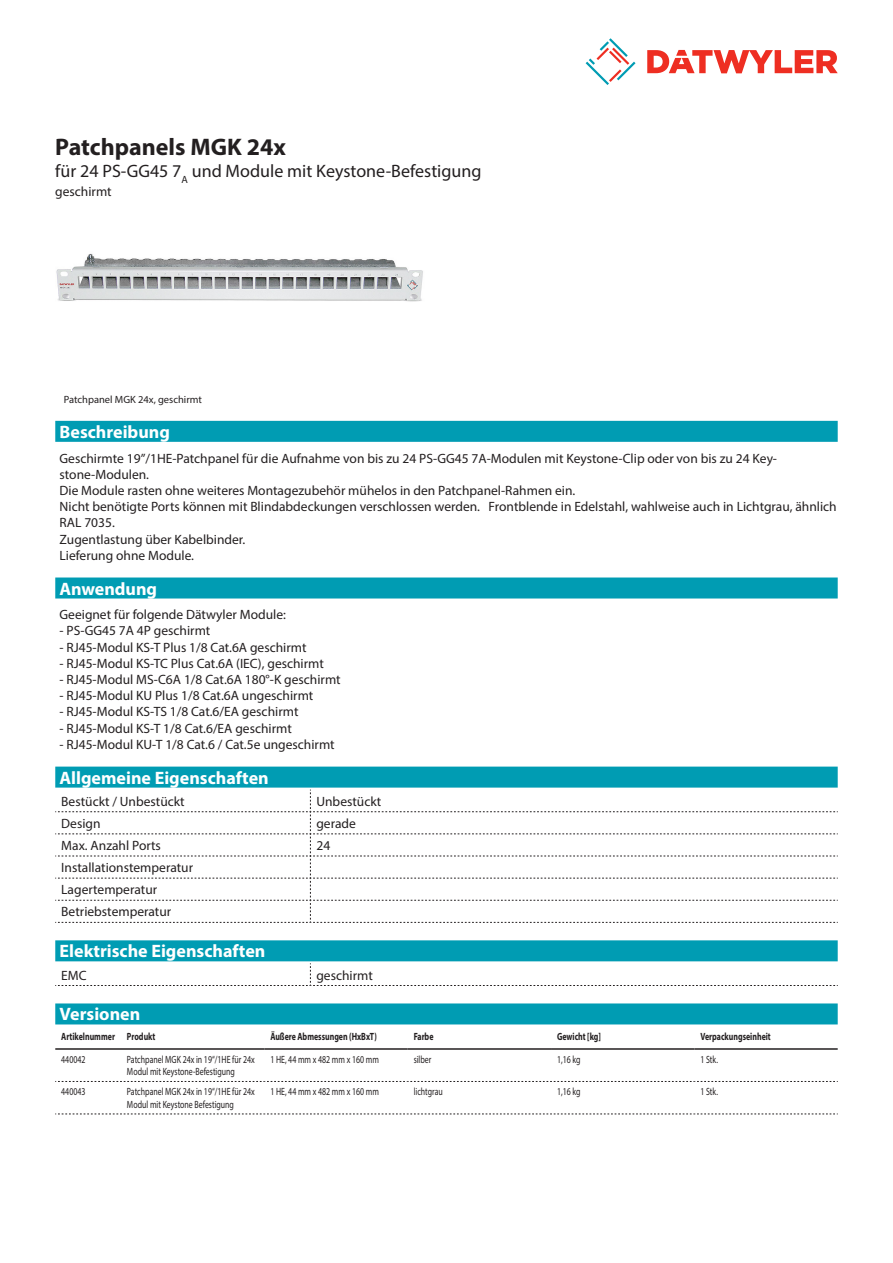
<style>
.page{position:relative;width:893px;height:1263px;background:#fff}
.page>*{position:absolute;margin:0;border:0;box-sizing:border-box;transform-origin:0 0}
.Product_Head{font:700 24px "Myriad Pro";color:#231f20}
.Standard_Head_Proper{font:700 18px "Myriad Pro";color:#fff}
.SubHead{font:18px "Myriad Pro";color:#231f20}
.Standard_text{font:13.5px/16.2px "Myriad Pro";color:#231f20}
.myriad_light_propert{font:13.5px "Myriad Pro";color:#231f20}
.myriadlight{font:10.5px/12.6px "Myriad Pro";color:#231f20;scale:.75 1}
.myriadbold{font:700 10.5px "Myriad Pro";color:#231f20;scale:.75 1}
.imagetext{font:10.5px "Myriad Pro";color:#231f20}
</style>
<div class="page">
<svg style="left:586px;top:38px;width:49px;height:47px"></svg>
<svg style="left:647px;top:50px;width:191px;height:23px"></svg>
<img style="left:56px;top:253px;width:367px;height:49px">
<div style="left:55px;top:1003px;width:783px;height:21px;background:#009cb3"></div>
<hr style="left:55px;top:1048px;width:66px;height:2px;background:#231f20">
<hr style="left:121px;top:1048px;width:143px;height:2px;background:#231f20">
<hr style="left:264px;top:1048px;width:144px;height:2px;background:#231f20">
<hr style="left:408px;top:1048px;width:143px;height:2px;background:#231f20">
<hr style="left:551px;top:1048px;width:143px;height:2px;background:#231f20">
<hr style="left:694px;top:1048px;width:144px;height:2px;background:#231f20">
<svg style="left:55px;top:1081px;width:783px;height:1px"></svg>
<svg style="left:55px;top:1114px;width:783px;height:1px"></svg>
<div style="left:55px;top:421px;width:783px;height:21px;background:#009cb3"></div>
<div style="left:55px;top:577px;width:783px;height:21px;background:#009cb3"></div>
<div style="left:55px;top:767px;width:783px;height:21px;background:#009cb3"></div>
<svg style="left:55px;top:790px;width:783px;height:133px"></svg>
<div style="left:55px;top:940px;width:783px;height:21px;background:#009cb3"></div>
<svg style="left:55px;top:963px;width:783px;height:23px"></svg>
<p class="Product_Head" style="left:55px;top:131px;width:232px">Patchpanels MGK 24x</p>
<p class="SubHead" style="left:55px;top:160px;width:428px">für 24 PS-GG45 7<sub>A</sub> und Module mit Keystone-Befestigung</p>
<p class="Standard_text" style="left:55px;top:183px;width:58px">geschirmt</p>
<p class="imagetext" style="left:64px;top:393px;width:140px">Patchpanel MGK 24x, geschirmt</p>
<p class="Standard_Head_Proper" style="left:60px;top:420px;width:112px">Beschreibung</p>
<p class="Standard_text" style="left:60px;top:450px;width:779px">Geschirmte 19”/1HE-Patchpanel für die Aufnahme von bis zu 24 PS-GG45 7A-Modulen mit Keystone-Clip oder von bis zu 24 Key&shy;stone-Modulen.<br>Die Module rasten ohne weiteres Montagezubehör mühelos in den Patchpanel-Rahmen ein.<br>Nicht benötigte Ports können mit Blindabdeckungen verschlossen werden. Frontblende in Edelstahl, wahlweise auch in Lichtgrau, ähnlich RAL 7035.<br>Zugentlastung über Kabelbinder.<br>Lieferung ohne Module.</p>
<p class="Standard_Head_Proper" style="left:60px;top:577px;width:99px">Anwendung</p>
<p class="Standard_text" style="left:60px;top:606px;width:228px">Geeignet für folgende Dätwyler Module:</p>
<p class="Standard_text" style="left:60px;top:623px;width:152px">- PS-GG45 7A 4P geschirmt</p>
<p class="Standard_text" style="left:60px;top:639px;width:249px">- RJ45-Modul KS-T Plus 1/8 Cat.6A geschirmt</p>
<p class="Standard_text" style="left:60px;top:655px;width:266px">- RJ45-Modul KS-TC Plus Cat.6A (IEC), geschirmt</p>
<p class="Standard_text" style="left:60px;top:671px;width:283px">- RJ45-Modul MS-C6A 1/8 Cat.6A 180°-K geschirmt</p>
<p class="Standard_text" style="left:60px;top:687px;width:255px">- RJ45-Modul KU Plus 1/8 Cat.6A ungeschirmt</p>
<p class="Standard_text" style="left:60px;top:704px;width:240px">- RJ45-Modul KS-TS 1/8 Cat.6/EA geschirmt</p>
<p class="Standard_text" style="left:60px;top:720px;width:234px">- RJ45-Modul KS-T 1/8 Cat.6/EA geschirmt</p>
<p class="Standard_text" style="left:60px;top:736px;width:277px">- RJ45-Modul KU-T 1/8 Cat.6 / Cat.5e ungeschirmt</p>
<p class="Standard_Head_Proper" style="left:60px;top:766px;width:211px">Allgemeine Eigenschaften</p>
<p class="myriad_light_propert" style="left:61px;top:793px;width:125px">Bestückt / Unbestückt</p>
<p class="myriad_light_propert" style="left:316px;top:793px;width:66px">Unbestückt</p>
<p class="myriad_light_propert" style="left:61px;top:815px;width:41px">Design</p>
<p class="myriad_light_propert" style="left:316px;top:815px;width:41px">gerade</p>
<p class="myriad_light_propert" style="left:61px;top:837px;width:101px">Max. Anzahl Ports</p>
<p class="myriad_light_propert" style="left:316px;top:837px;width:15px">24</p>
<p class="myriad_light_propert" style="left:61px;top:859px;width:133px">Installationstemperatur</p>
<p class="myriad_light_propert" style="left:61px;top:881px;width:97px">Lagertemperatur</p>
<p class="myriad_light_propert" style="left:61px;top:903px;width:111px">Betriebstemperatur</p>
<p class="Standard_Head_Proper" style="left:60px;top:939px;width:207px">Elektrische Eigenschaften</p>
<p class="myriad_light_propert" style="left:61px;top:967px;width:27px">EMC</p>
<p class="myriad_light_propert" style="left:316px;top:967px;width:58px">geschirmt</p>
<p class="Standard_Head_Proper" style="left:60px;top:1003px;width:82px">Versionen</p>
<p class="myriadbold" style="left:61px;top:1030px;width:73px">Artikelnummer</p>
<p class="myriadbold" style="left:127px;top:1030px;width:39px">Produkt</p>
<p class="myriadbold" style="left:270px;top:1030px;width:144px">Äußere Abmessungen (HxBxT)</p>
<p class="myriadbold" style="left:414px;top:1030px;width:28px">Farbe</p>
<p class="myriadbold" style="left:557px;top:1030px;width:60px">Gewicht [kg]</p>
<p class="myriadbold" style="left:700px;top:1030px;width:95px">Verpackungseinheit</p>
<p class="myriadlight" style="left:61px;top:1053px;width:34px">440042</p>
<p class="myriadlight" style="left:127px;top:1053px;width:172px">Patchpanel MGK 24x in 19“/1HE für 24x<br>Modul mit Keystone-Befestigung</p>
<p class="myriadlight" style="left:270px;top:1053px;width:146px">1 HE, 44 mm x 482 mm x 160 mm</p>
<p class="myriadlight" style="left:414px;top:1053px;width:25px">silber</p>
<p class="myriadlight" style="left:557px;top:1053px;width:33px">1,16 kg</p>
<p class="myriadlight" style="left:700px;top:1053px;width:25px">1 Stk.</p>
<p class="myriadlight" style="left:61px;top:1085px;width:34px">440043</p>
<p class="myriadlight" style="left:127px;top:1085px;width:172px">Patchpanel MGK 24x in 19“/1HE für 24x<br>Modul mit Keystone Befestigung</p>
<p class="myriadlight" style="left:270px;top:1085px;width:146px">1 HE, 44 mm x 482 mm x 160 mm</p>
<p class="myriadlight" style="left:414px;top:1085px;width:40px">lichtgrau</p>
<p class="myriadlight" style="left:557px;top:1085px;width:33px">1,16 kg</p>
<p class="myriadlight" style="left:700px;top:1085px;width:25px">1 Stk.</p>
</div>
